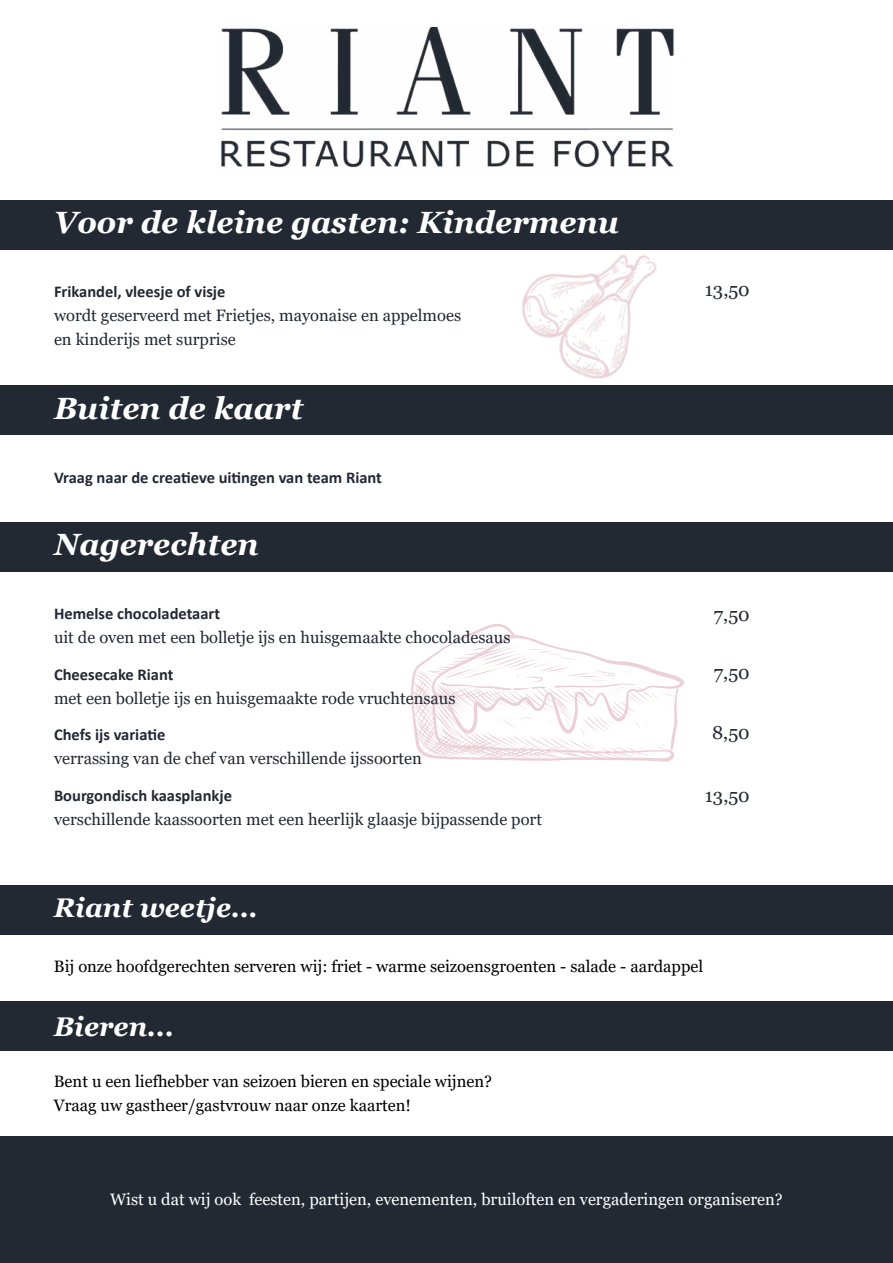
<style>
.page{position:relative;width:893px;height:1263px;background:#fff}
.page>*{position:absolute;margin:0;border:0;box-sizing:border-box;transform-origin:0 0}
.t1{font:italic 700 30.75px "Georgia";color:#fff}
.t2{font:italic 700 27px "Georgia";color:#fff}
.t3{font:18.75px "Georgia";color:#222933}
.t4{font:16.5px/24px "Georgia";color:#222933}
.t5{font:16.5px/24px "Georgia";color:#000}
.t6{font:700 16.5px "Calibri";color:#222933}
.t7{font:16.5px "Georgia";color:#fff}
</style>
<div class="page">
<img style="left:221px;top:28px;width:453px;height:140px">
<img style="left:501px;top:255px;width:179px;height:131px">
<div style="left:0;top:200px;width:893px;height:50px;background:#222933"></div>
<div style="left:0;top:386px;width:893px;height:49px;background:#222933"></div>
<svg style="left:411px;top:624px;width:273px;height:138px"></svg>
<div style="left:0;top:522px;width:893px;height:49px;background:#222933"></div>
<div style="left:0;top:885px;width:893px;height:50px;background:#222933"></div>
<div style="left:0;top:1001px;width:893px;height:49px;background:#222933"></div>
<div style="left:0;top:1136px;width:893px;height:127px;background:#222933"></div>
<h1 class="t1" style="left:54px;top:203px;width:566px">Voor de kleine gasten: Kindermenu</h1>
<p class="t6" style="left:54px;top:280px;width:173px">Frikandel, vleesje of visje</p>
<p class="t4" style="left:54px;top:304px;width:409px">wordt geserveerd met Frietjes, mayonaise en appelmoes en kinderijs met surprise</p>
<h1 class="t1" style="left:54px;top:388px;width:251px">Buiten de kaart</h1>
<p class="t6" style="left:54px;top:465px;width:330px">Vraag naar de creatieve uitingen van team Riant</p>
<h1 class="t1" style="left:54px;top:524px;width:206px">Nagerechten</h1>
<p class="t6" style="left:54px;top:602px;width:168px">Hemelse chocoladetaart</p>
<p class="t4" style="left:54px;top:625px;width:458px">uit de oven met een bolletje ijs en huisgemaakte chocoladesaus</p>
<p class="t6" style="left:54px;top:662px;width:121px">Cheesecake Riant</p>
<p class="t4" style="left:54px;top:686px;width:403px">met een bolletje ijs en huisgemaakte rode vruchtensaus</p>
<p class="t6" style="left:54px;top:723px;width:113px">Chefs ijs variatie</p>
<p class="t4" style="left:54px;top:747px;width:369px">verrassing van de chef van verschillende ijssoorten</p>
<p class="t6" style="left:54px;top:784px;width:179px">Bourgondisch kaasplankje</p>
<p class="t4" style="left:54px;top:808px;width:490px">verschillende kaassoorten met een heerlijk glaasje bijpassende port</p>
<h2 class="t2" style="left:54px;top:890px;width:205px">Riant weetje...</h2>
<p class="t3" style="left:705px;top:278px;width:46px">13,50</p>
<p class="t3" style="left:714px;top:603px;width:37px">7,50</p>
<p class="t3" style="left:714px;top:661px;width:37px">7,50</p>
<p class="t3" style="left:712px;top:721px;width:39px">8,50</p>
<p class="t3" style="left:705px;top:784px;width:46px">13,50</p>
<p class="t5" style="left:54px;top:954px;width:651px">Bij onze hoofdgerechten serveren wij: friet - warme seizoensgroenten - salade - aardappel</p>
<h2 class="t2" style="left:54px;top:1009px;width:122px">Bieren...</h2>
<p class="t5" style="left:54px;top:1069px;width:440px">Bent u een liefhebber van seizoen bieren en speciale wijnen?<br>Vraag uw gastheer/gastvrouw naar onze kaarten!</p>
<p class="t7" style="left:110px;top:1189px;width:674px">Wist u dat wij ook feesten, partijen, evenementen, bruiloften en vergaderingen organiseren?</p>
</div>
